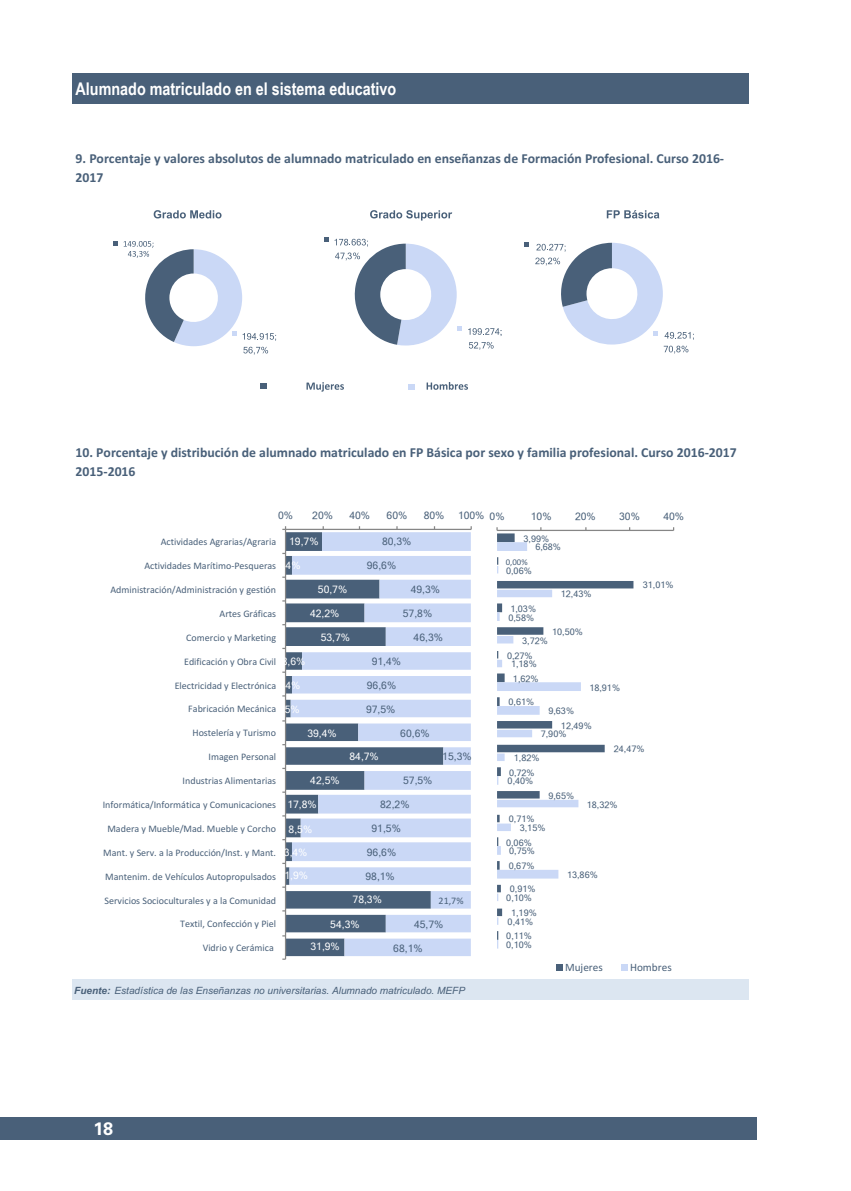
<style>
.page{position:relative;width:851px;height:1191px;background:#fff}
.page>*{position:absolute;margin:0;border:0;box-sizing:border-box;transform-origin:0 0}
.t1{font:700 18px "Univers LT Std";color:#fff}
.t2{font:700 17.6px "Arial Narrow";color:#fff}
.t3{font:700 13.8px/18.8px "Calibri";color:#496079}
.t4{font:11.2px "Calibri";color:#496079}
.t5{font:10px "Calibri";color:#496079}
.t6{font:10px "Mangal";color:#496079}
.t7{font:italic 10px "Arial";color:#496079}
.t8{font:10px "Mangal";color:#fff}
.t9{font:8.8px "Mangal";color:#496079}
.t10{font:8.8px "Calibri";color:#496079}
.s1{font-family:"Mangal";color:#fff}
.s2{font-weight:700}
</style>
<div class="page">
<div style="left:0;top:1117px;width:756px;height:23px;background:#496079"></div>
<div style="left:72px;top:73px;width:676px;height:30px;background:#496079"></div>
<div style="left:72px;top:980px;width:676px;height:20px;background:#dce6f1"></div>
<svg style="left:154px;top:210px;width:67px;height:8px"></svg>
<svg style="left:370px;top:210px;width:82px;height:10px"></svg>
<svg style="left:606px;top:210px;width:53px;height:8px"></svg>
<svg style="left:306px;top:382px;width:38px;height:10px"></svg>
<svg style="left:426px;top:382px;width:42px;height:8px"></svg>
<svg style="left:113px;top:241px;width:5px;height:4px"></svg>
<svg style="left:124px;top:241px;width:152px;height:114px"></svg>
<svg style="left:469px;top:342px;width:24px;height:8px"></svg>
<svg style="left:324px;top:237px;width:4px;height:5px"></svg>
<svg style="left:334px;top:239px;width:128px;height:106px"></svg>
<svg style="left:524px;top:242px;width:4px;height:5px"></svg>
<svg style="left:535px;top:243px;width:156px;height:110px"></svg>
<svg style="left:260px;top:383px;width:7px;height:5px"></svg>
<svg style="left:408px;top:385px;width:7px;height:5px"></svg>
<svg style="left:289px;top:532px;width:182px;height:424px;fill:#cad8f6"></svg>
<hr style="left:285px;top:529px;width:186px;height:1px;background:#868686">
<hr style="left:285px;top:529px;width:1px;height:430px;background:#868686">
<svg style="left:497px;top:533px;width:136px;height:220px"></svg>
<svg style="left:497px;top:542px;width:84px;height:406px"></svg>
<hr style="left:497px;top:530px;width:176px;height:1px;background:#868686">
<svg style="left:556px;top:964px;width:6px;height:6px"></svg>
<svg style="left:621px;top:964px;width:6px;height:6px"></svg>
<svg style="left:468px;top:328px;width:34px;height:8px"></svg>
<h2 class="t2" style="left:76px;top:75px;width:322px">Alumnado matriculado en el sistema educativo</h2>
<h3 class="t3" style="left:76px;top:149px;width:650px">9. Porcentaje y valores absolutos de alumnado matriculado en enseñanzas de Formación Profesional. Curso 2016-<br>2017</h3>
<h3 class="t3" style="left:76px;top:443px;width:662px">10. Porcentaje y distribución de alumnado matriculado en FP Básica por sexo y familia profesional. Curso 2016-2017<br>2015-2016</h3>
<p class="t6" style="left:278px;top:509px;width:16px">0%</p>
<p class="t6" style="left:312px;top:509px;width:22px">20%</p>
<p class="t6" style="left:349px;top:509px;width:22px">40%</p>
<p class="t6" style="left:386px;top:509px;width:22px">60%</p>
<p class="t6" style="left:423px;top:509px;width:22px">80%</p>
<p class="t6" style="left:458px;top:509px;width:28px">100%</p>
<p class="t6" style="left:489px;top:510px;width:16px">0%</p>
<p class="t6" style="left:530px;top:510px;width:22px">10%</p>
<p class="t6" style="left:575px;top:510px;width:22px">20%</p>
<p class="t6" style="left:619px;top:510px;width:22px">30%</p>
<p class="t6" style="left:663px;top:510px;width:22px">40%</p>
<p class="t8" style="left:289px;top:536px;width:31px">19,7%</p>
<p class="t5" style="left:144px;top:559px;width:158px">Actividades Marítimo-Pesqueras<span class="s1">3,4%</span></p>
<p class="t5" style="left:161px;top:535px;width:117px">Actividades Agrarias/Agraria</p>
<p class="t5" style="left:110px;top:583px;width:167px">Administración/Administración y gestión</p>
<p class="t5" style="left:219px;top:606px;width:58px">Artes Gráficas</p>
<p class="t5" style="left:186px;top:630px;width:91px">Comercio y Marketing</p>
<p class="t5" style="left:184px;top:654px;width:94px">Edificación y Obra Civil</p>
<p class="t8" style="left:318px;top:584px;width:31px">50,7%</p>
<p class="t8" style="left:310px;top:608px;width:31px">42,2%</p>
<p class="t8" style="left:321px;top:631px;width:31px">53,7%</p>
<p class="t8" style="left:282px;top:655px;width:25px">8,6%</p>
<p class="t5" style="left:175px;top:678px;width:127px">Electricidad y Electrónica<span class="s1">3,4%</span></p>
<p class="t5" style="left:188px;top:702px;width:113px">Fabricación Mecánica<span class="s1">2,5%</span></p>
<p class="t6" style="left:382px;top:536px;width:31px">80,3%</p>
<p class="t6" style="left:367px;top:560px;width:31px">96,6%</p>
<p class="t6" style="left:410px;top:584px;width:31px">49,3%</p>
<p class="t6" style="left:403px;top:608px;width:31px">57,8%</p>
<p class="t6" style="left:413px;top:631px;width:31px">46,3%</p>
<p class="t6" style="left:371px;top:655px;width:31px">91,4%</p>
<p class="t6" style="left:367px;top:679px;width:31px">96,6%</p>
<p class="t6" style="left:366px;top:703px;width:31px">97,5%</p>
<p class="t5" style="left:192px;top:726px;width:85px">Hostelería y Turismo</p>
<p class="t5" style="left:208px;top:750px;width:69px">Imagen Personal</p>
<p class="t5" style="left:183px;top:774px;width:95px">Industrias Alimentarias</p>
<p class="t5" style="left:103px;top:797px;width:175px">Informática/Informática y Comunicaciones</p>
<p class="t5" style="left:107px;top:821px;width:170px">Madera y Mueble/Mad. Mueble y Corcho</p>
<p class="t5" style="left:103px;top:845px;width:174px">Mant. y Serv. a la Producción/Inst. y Mant.</p>
<p class="t5" style="left:105px;top:869px;width:172px">Mantenim. de Vehículos Autopropulsados</p>
<p class="t5" style="left:105px;top:893px;width:173px">Servicios Socioculturales y a la Comunidad</p>
<p class="t5" style="left:180px;top:917px;width:97px">Textil, Confección y Piel</p>
<p class="t5" style="left:203px;top:941px;width:73px">Vidrio y Cerámica</p>
<p class="t8" style="left:307px;top:727px;width:31px">39,4%</p>
<p class="t8" style="left:310px;top:775px;width:31px">42,5%</p>
<p class="t8" style="left:287px;top:799px;width:31px">17,8%</p>
<p class="t8" style="left:288px;top:824px;width:25px">8,5%</p>
<p class="t8" style="left:284px;top:846px;width:25px">3,4%</p>
<p class="t8" style="left:284px;top:869px;width:25px">1,9%</p>
<p class="t8" style="left:349px;top:751px;width:31px">84,7%</p>
<p class="t6" style="left:400px;top:727px;width:31px">60,6%</p>
<p class="t6" style="left:403px;top:775px;width:31px">57,5%</p>
<p class="t6" style="left:380px;top:799px;width:31px">82,2%</p>
<p class="t6" style="left:371px;top:823px;width:31px">91,5%</p>
<p class="t6" style="left:367px;top:846px;width:31px">96,6%</p>
<p class="t6" style="left:365px;top:870px;width:31px">98,1%</p>
<p class="t6" style="left:442px;top:751px;width:31px">15,3%</p>
<p class="t8" style="left:352px;top:893px;width:31px">78,3%</p>
<p class="t8" style="left:330px;top:918px;width:31px">54,3%</p>
<p class="t8" style="left:310px;top:941px;width:31px">31,9%</p>
<p class="t5" style="left:438px;top:893px;width:26px">21,7%</p>
<p class="t6" style="left:414px;top:918px;width:31px">45,7%</p>
<p class="t6" style="left:393px;top:942px;width:31px">68,1%</p>
<p class="t7" style="left:74px;top:983px;width:392px"><span class="s2">Fuente:</span> Estadística de las Enseñanzas no universitarias. Alumnado matriculado. MEFP</p>
<p class="t9" style="left:523px;top:533px;width:27px">3,99%</p>
<p class="t10" style="left:505px;top:555px;width:23px">0,00%</p>
<p class="t9" style="left:535px;top:542px;width:27px">6,68%</p>
<p class="t9" style="left:506px;top:565px;width:27px">0,06%</p>
<p class="t9" style="left:560px;top:589px;width:32px">12,43%</p>
<p class="t9" style="left:510px;top:603px;width:27px">1,03%</p>
<p class="t9" style="left:508px;top:612px;width:27px">0,58%</p>
<p class="t9" style="left:522px;top:635px;width:27px">3,72%</p>
<p class="t9" style="left:511px;top:659px;width:27px">1,18%</p>
<p class="t9" style="left:552px;top:627px;width:32px">10,50%</p>
<p class="t9" style="left:507px;top:650px;width:27px">0,27%</p>
<p class="t9" style="left:513px;top:674px;width:27px">1,62%</p>
<p class="t9" style="left:508px;top:697px;width:27px">0,61%</p>
<p class="t9" style="left:589px;top:682px;width:32px">18,91%</p>
<p class="t9" style="left:548px;top:706px;width:27px">9,63%</p>
<p class="t9" style="left:540px;top:729px;width:27px">7,90%</p>
<p class="t9" style="left:561px;top:720px;width:32px">12,49%</p>
<p class="t9" style="left:642px;top:580px;width:32px">31,01%</p>
<p class="t9" style="left:514px;top:752px;width:27px">1,82%</p>
<p class="t9" style="left:507px;top:776px;width:27px">0,40%</p>
<p class="t9" style="left:509px;top:767px;width:27px">0,72%</p>
<p class="t9" style="left:548px;top:790px;width:27px">9,65%</p>
<p class="t9" style="left:613px;top:744px;width:32px">24,47%</p>
<p class="t9" style="left:586px;top:799px;width:32px">18,32%</p>
<p class="t9" style="left:509px;top:814px;width:27px">0,71%</p>
<p class="t9" style="left:506px;top:837px;width:27px">0,06%</p>
<p class="t9" style="left:508px;top:861px;width:27px">0,67%</p>
<p class="t9" style="left:509px;top:884px;width:27px">0,91%</p>
<p class="t9" style="left:511px;top:907px;width:27px">1,19%</p>
<p class="t9" style="left:506px;top:931px;width:27px">0,11%</p>
<p class="t9" style="left:519px;top:823px;width:27px">3,15%</p>
<p class="t9" style="left:509px;top:846px;width:27px">0,75%</p>
<p class="t9" style="left:506px;top:893px;width:27px">0,10%</p>
<p class="t9" style="left:507px;top:916px;width:27px">0,41%</p>
<p class="t9" style="left:506px;top:939px;width:27px">0,10%</p>
<p class="t9" style="left:567px;top:869px;width:32px">13,86%</p>
<p class="t4" style="left:565px;top:960px;width:39px">Mujeres</p>
<p class="t4" style="left:630px;top:960px;width:43px">Hombres</p>
<h1 class="t1" style="left:94px;top:1118px;width:21px">18</h1>
</div>
